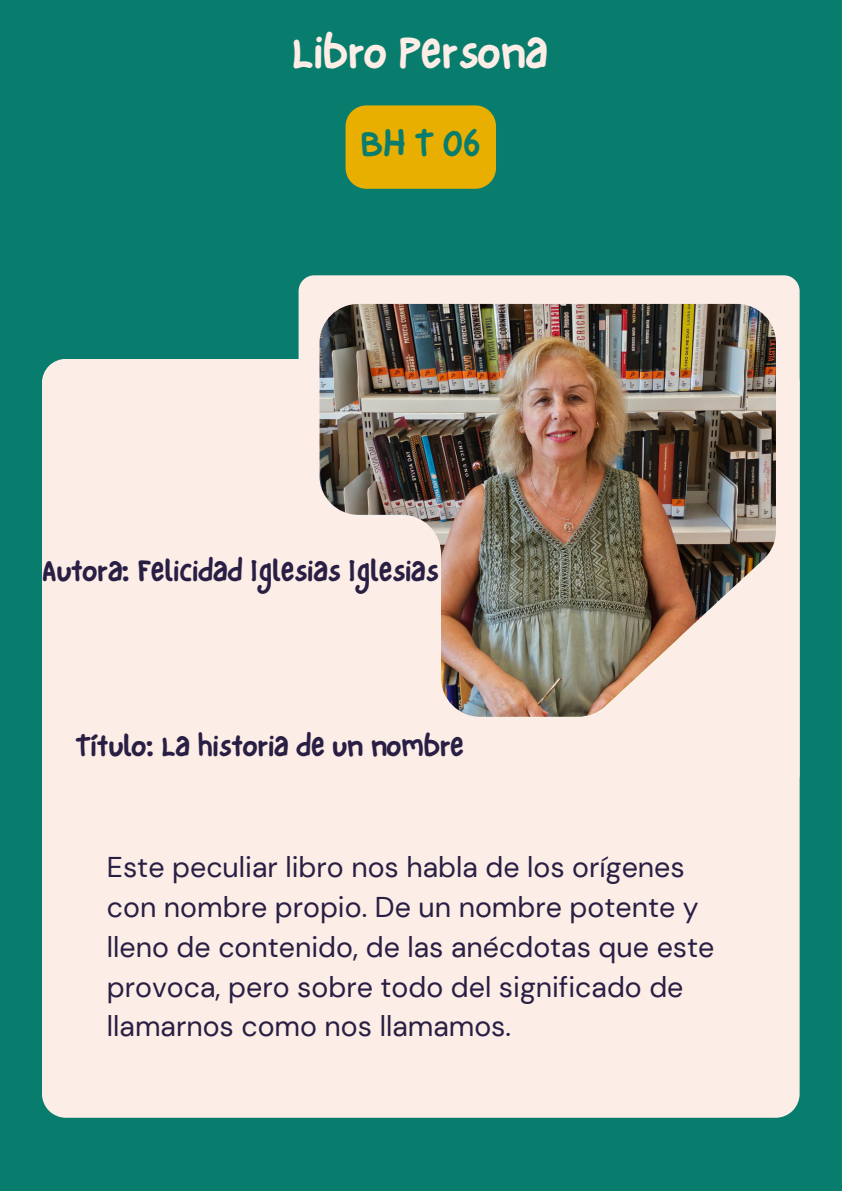
<style>
.page{position:relative;width:842px;height:1191px;background:#fff}
.page>*{position:absolute;margin:0;border:0;box-sizing:border-box;transform-origin:0 0}
.t1{font:47.2px "NF One Little Font Bold";color:#fcede6}
.t2{font:37.7px "NF One Little Font Bold";color:#097d6d}
.t3{font:30.7px "NF One Little Font Bold";color:#291f44}
.t4{font:30.6px "NF One Little Font Bold";color:#291f44}
.t5{font:28.5px/39.7px "DM Sans";color:#291f44}
</style>
<div class="page">
<div style="left:0;top:0;width:842px;height:1190px;background:#097d6d"></div>
<div style="left:42px;top:359px;width:758px;height:758px;background:#fcede6"></div>
<div style="left:299px;top:275px;width:501px;height:515px;background:#fcede6;border-radius:16px"></div>
<div style="left:346px;top:105px;width:150px;height:84px;background:#e9af00;border-radius:21px"></div>
<img style="left:320px;top:304px;width:456px;height:412px">
<p class="t1" style="left:292px;top:24px;width:257px">Libro Persona</p>
<p class="t2" style="left:361px;top:121px;width:122px">BH T 06</p>
<p class="t3" style="left:42px;top:552px;width:398px">Autora: Felicidad Iglesias Iglesias</p>
<p class="t4" style="left:76px;top:728px;width:390px">Título: La historia de un nombre</p>
<p class="t5" style="left:107px;top:847px;width:609px">Este peculiar libro nos habla de los orígenes con nombre propio. De un nombre potente y lleno de contenido, de las anécdotas que este provoca, pero sobre todo del significado de llamarnos como nos llamamos.</p>
</div>
